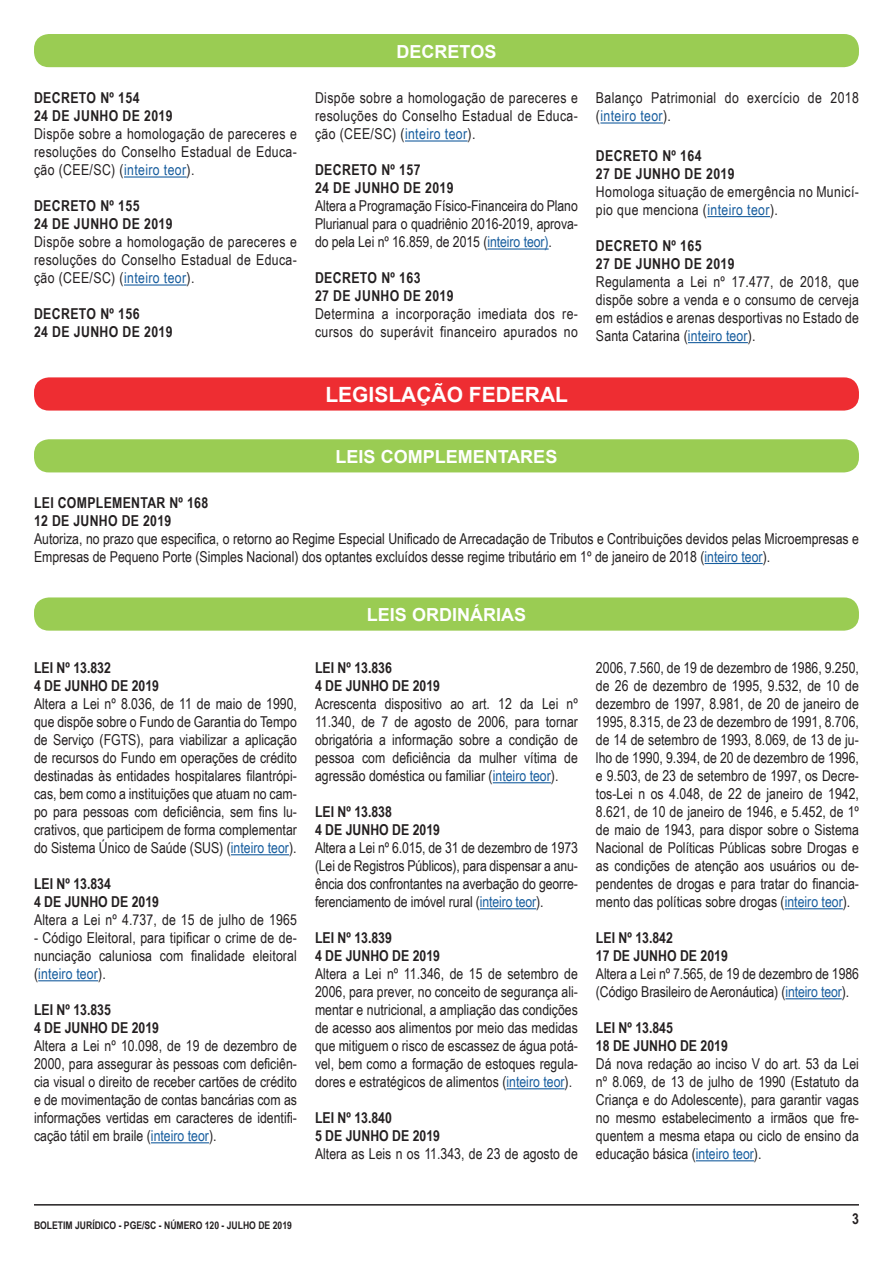
<style>
.page{position:relative;width:893px;height:1263px;background:#fff}
.page>*{position:absolute;margin:0;border:0;box-sizing:border-box;transform-origin:0 0}
.t1{font:700 21px "Arial";color:#fff}
.t2{font:700 18px "Arial";color:#fff}
.t3{font:15px/18px "Arial Narrow";color:#231f20;text-align:justify}
.t4{font:700 15px "Arial Narrow";color:#231f20}
.t5{font:700 15px "Arial Narrow";letter-spacing:.02em;color:#231f20}
.t6{font:15px/18px "Arial Narrow";letter-spacing:.025em;color:#231f20}
.t7{font:700 10.5px "Arial Narrow";color:#231f20}
.s1{color:#175d9e}
</style>
<div class="page">
<hr style="left:34px;top:1204px;width:825px;height:1px;background:#231f20">
<div style="left:34px;top:377px;width:825px;height:34px;background:#ee2d32;border-radius:15px"></div>
<hr style="left:231px;top:854px;width:58px;height:1px;background:#175d9e">
<hr style="left:38px;top:980px;width:60px;height:1px;background:#175d9e">
<hr style="left:151px;top:1142px;width:58px;height:1px;background:#175d9e">
<hr style="left:493px;top:782px;width:58px;height:1px;background:#175d9e">
<hr style="left:480px;top:908px;width:56px;height:1px;background:#175d9e">
<hr style="left:506px;top:1088px;width:59px;height:1px;background:#175d9e">
<hr style="left:785px;top:908px;width:58px;height:1px;background:#175d9e">
<hr style="left:785px;top:998px;width:57px;height:1px;background:#175d9e">
<hr style="left:696px;top:1160px;width:58px;height:1px;background:#175d9e">
<div style="left:34px;top:597px;width:825px;height:34px;background:#9acc53;border-radius:15px"></div>
<div style="left:34px;top:34px;width:825px;height:33px;background:#9acc53;border-radius:15px"></div>
<hr style="left:124px;top:176px;width:63px;height:2px;background:#175d9e">
<hr style="left:124px;top:284px;width:63px;height:2px;background:#175d9e">
<hr style="left:405px;top:140px;width:63px;height:2px;background:#175d9e">
<hr style="left:487px;top:248px;width:62px;height:2px;background:#175d9e">
<hr style="left:600px;top:122px;width:63px;height:2px;background:#175d9e">
<hr style="left:707px;top:216px;width:63px;height:1px;background:#175d9e">
<hr style="left:688px;top:342px;width:60px;height:1px;background:#175d9e">
<hr style="left:705px;top:563px;width:58px;height:1px;background:#175d9e">
<div style="left:34px;top:439px;width:825px;height:33px;background:#9acc53;border-radius:15px"></div>
<p class="t5" style="left:34px;top:87px;width:107px">DECRETO Nº 154</p>
<p class="t5" style="left:34px;top:105px;width:140px">24 DE JUNHO DE 2019</p>
<p class="t3" style="left:34px;top:125px;width:264px">Dispõe sobre a homologação de pareceres e resoluções do Conselho Estadual de Educa&shy;ção (CEE/SC) (<span class="s1">inteiro teor</span>).</p>
<p class="t5" style="left:34px;top:195px;width:107px">DECRETO Nº 155</p>
<p class="t5" style="left:34px;top:213px;width:140px">24 DE JUNHO DE 2019</p>
<p class="t3" style="left:34px;top:233px;width:264px">Dispõe sobre a homologação de pareceres e resoluções do Conselho Estadual de Educa&shy;ção (CEE/SC) (<span class="s1">inteiro teor</span>).</p>
<p class="t5" style="left:34px;top:303px;width:107px">DECRETO Nº 156</p>
<p class="t5" style="left:34px;top:321px;width:140px">24 DE JUNHO DE 2019</p>
<p class="t2" style="left:397px;top:39px;width:101px">DECRETOS</p>
<p class="t3" style="left:315px;top:89px;width:264px">Dispõe sobre a homologação de pareceres e resoluções do Conselho Estadual de Educa&shy;ção (CEE/SC) (<span class="s1">inteiro teor</span>).</p>
<p class="t5" style="left:315px;top:159px;width:107px">DECRETO Nº 157</p>
<p class="t5" style="left:315px;top:177px;width:140px">24 DE JUNHO DE 2019</p>
<p class="t3" style="left:315px;top:197px;width:264px">Altera a Programação Físico-Financeira do Plano Plurianual para o quadriênio 2016-2019, aprova&shy;do pela Lei nº 16.859, de 2015 (<span class="s1">inteiro teor)</span>.</p>
<p class="t5" style="left:315px;top:267px;width:107px">DECRETO Nº 163</p>
<p class="t5" style="left:315px;top:285px;width:140px">27 DE JUNHO DE 2019</p>
<p class="t6" style="left:315px;top:305px;width:264px">Determina a incorporação imediata dos re&shy;cursos do superávit financeiro apurados no</p>
<p class="t1" style="left:325px;top:380px;width:244px">LEGISLAÇÃO FEDERAL</p>
<p class="t2" style="left:336px;top:444px;width:223px">LEIS COMPLEMENTARES</p>
<p class="t6" style="left:596px;top:89px;width:264px">Balanço Patrimonial do exercício de 2018 (<span class="s1">inteiro teor</span>).</p>
<p class="t5" style="left:596px;top:144px;width:107px">DECRETO Nº 164</p>
<p class="t5" style="left:596px;top:162px;width:140px">27 DE JUNHO DE 2019</p>
<p class="t6" style="left:596px;top:182px;width:264px">Homologa situação de emergência no Municí&shy;pio que menciona (<span class="s1">inteiro teor</span>).</p>
<p class="t5" style="left:596px;top:234px;width:107px">DECRETO Nº 165</p>
<p class="t5" style="left:596px;top:252px;width:140px">27 DE JUNHO DE 2019</p>
<p class="t3" style="left:596px;top:272px;width:264px">Regulamenta a Lei nº 17.477, de 2018, que dispõe sobre a venda e o consumo de cerveja em estádios e arenas desportivas no Estado de Santa Catarina (<span class="s1">inteiro teor</span>).</p>
<p class="t5" style="left:34px;top:491px;width:176px">LEI COMPLEMENTAR Nº 168</p>
<p class="t5" style="left:34px;top:509px;width:139px">12 DE JUNHO DE 2019</p>
<p class="t3" style="left:34px;top:529px;width:826px">Autoriza, no prazo que especifica, o retorno ao Regime Especial Unificado de Arrecadação de Tributos e Contribuições devidos pelas Microempresas e<br>Empresas de Pequeno Porte (Simples Nacional) dos optantes excluídos desse regime tributário em 1º de janeiro de 2018 (<span class="s1">inteiro teor</span>).</p>
<p class="t4" style="left:34px;top:656px;width:78px">LEI Nº 13.832</p>
<p class="t4" style="left:34px;top:674px;width:127px">4 DE JUNHO DE 2019</p>
<p class="t3" style="left:34px;top:694px;width:265px">Altera a Lei nº 8.036, de 11 de maio de 1990, que dispõe sobre o Fundo de Garantia do Tempo de Serviço (FGTS), para viabilizar a aplicação de recursos do Fundo em operações de crédito destinadas às entidades hospitalares filantrópi&shy;cas, bem como a instituições que atuam no cam&shy;po para pessoas com deficiência, sem fins lu&shy;crativos, que participem de forma complementar do Sistema Único de Saúde (SUS) (<span class="s1">inteiro teor</span>).</p>
<p class="t4" style="left:34px;top:872px;width:78px">LEI Nº 13.834</p>
<p class="t4" style="left:34px;top:890px;width:127px">4 DE JUNHO DE 2019</p>
<p class="t3" style="left:34px;top:910px;width:264px">Altera a Lei nº 4.737, de 15 de julho de 1965</p>
<p class="t3" style="left:34px;top:928px;width:264px">- Código Eleitoral, para tipificar o crime de de&shy;nunciação caluniosa com finalidade eleitoral (<span class="s1">inteiro teor</span>).</p>
<p class="t4" style="left:34px;top:998px;width:78px">LEI Nº 13.835</p>
<p class="t4" style="left:34px;top:1016px;width:127px">4 DE JUNHO DE 2019</p>
<p class="t3" style="left:34px;top:1036px;width:264px">Altera a Lei nº 10.098, de 19 de dezembro de 2000, para assegurar às pessoas com deficiên&shy;cia visual o direito de receber cartões de crédito e de movimentação de contas bancárias com as informações vertidas em caracteres de identifi&shy;cação tátil em braile (<span class="s1">inteiro teor</span>).</p>
<p class="t2" style="left:367px;top:602px;width:161px">LEIS ORDINÁRIAS</p>
<p class="t4" style="left:315px;top:656px;width:78px">LEI Nº 13.836</p>
<p class="t4" style="left:315px;top:674px;width:127px">4 DE JUNHO DE 2019</p>
<p class="t3" style="left:315px;top:694px;width:264px">Acrescenta dispositivo ao art. 12 da Lei nº 11.340, de 7 de agosto de 2006, para tornar obrigatória a informação sobre a condição de pessoa com deficiência da mulher vítima de agressão doméstica ou familiar (<span class="s1">inteiro teor</span>).</p>
<p class="t4" style="left:315px;top:800px;width:78px">LEI Nº 13.838</p>
<p class="t4" style="left:315px;top:818px;width:127px">4 DE JUNHO DE 2019</p>
<p class="t3" style="left:315px;top:838px;width:264px">Altera a Lei nº 6.015, de 31 de dezembro de 1973 (Lei de Registros Públicos), para dispensar a anu&shy;ência dos confrontantes na averbação do georre&shy;ferenciamento de imóvel rural (<span class="s1">inteiro teor</span>).</p>
<p class="t4" style="left:315px;top:926px;width:78px">LEI Nº 13.839</p>
<p class="t4" style="left:315px;top:944px;width:127px">4 DE JUNHO DE 2019</p>
<p class="t3" style="left:315px;top:964px;width:264px">Altera a Lei nº 11.346, de 15 de setembro de 2006, para prever, no conceito de segurança ali&shy;mentar e nutricional, a ampliação das condições de acesso aos alimentos por meio das medidas que mitiguem o risco de escassez de água potá&shy;vel, bem como a formação de estoques regula&shy;dores e estratégicos de alimentos (<span class="s1">inteiro teor</span>).</p>
<p class="t4" style="left:315px;top:1106px;width:78px">LEI Nº 13.840</p>
<p class="t4" style="left:315px;top:1124px;width:127px">5 DE JUNHO DE 2019</p>
<p class="t3" style="left:315px;top:1144px;width:264px">Altera as Leis n os 11.343, de 23 de agosto de</p>
<p class="t3" style="left:596px;top:658px;width:265px">2006, 7.560, de 19 de dezembro de 1986, 9.250, de 26 de dezembro de 1995, 9.532, de 10 de dezembro de 1997, 8.981, de 20 de janeiro de 1995, 8.315, de 23 de dezembro de 1991, 8.706, de 14 de setembro de 1993, 8.069, de 13 de ju&shy;lho de 1990, 9.394, de 20 de dezembro de 1996, e 9.503, de 23 de setembro de 1997, os Decre&shy;tos-Lei n os 4.048, de 22 de janeiro de 1942, 8.621, de 10 de janeiro de 1946, e 5.452, de 1º de maio de 1943, para dispor sobre o Sistema Nacional de Políticas Públicas sobre Drogas e as condições de atenção aos usuários ou de&shy;pendentes de drogas e para tratar do financia&shy;mento das políticas sobre drogas (<span class="s1">inteiro teor</span>).</p>
<p class="t4" style="left:596px;top:926px;width:78px">LEI Nº 13.842</p>
<p class="t4" style="left:596px;top:944px;width:133px">17 DE JUNHO DE 2019</p>
<p class="t3" style="left:596px;top:964px;width:264px">Altera a Lei nº 7.565, de 19 de dezembro de 1986 (Código Brasileiro de Aeronáutica) (<span class="s1">inteiro teor</span>).</p>
<p class="t4" style="left:596px;top:1016px;width:78px">LEI Nº 13.845</p>
<p class="t4" style="left:596px;top:1034px;width:133px">18 DE JUNHO DE 2019</p>
<p class="t3" style="left:596px;top:1054px;width:264px">Dá nova redação ao inciso V do art. 53 da Lei nº 8.069, de 13 de julho de 1990 (Estatuto da Criança e do Adolescente), para garantir vagas no mesmo estabelecimento a irmãos que fre&shy;quentem a mesma etapa ou ciclo de ensino da educação básica (<span class="s1">inteiro teor</span>).</p>
<p class="t7" style="left:34px;top:1217px;width:259px">BOLETIM JURÍDICO - PGE/SC - NÚMERO 120 - JULHO DE 2019</p>
<p class="t5" style="left:852px;top:1208px;width:8px">3</p>
</div>
